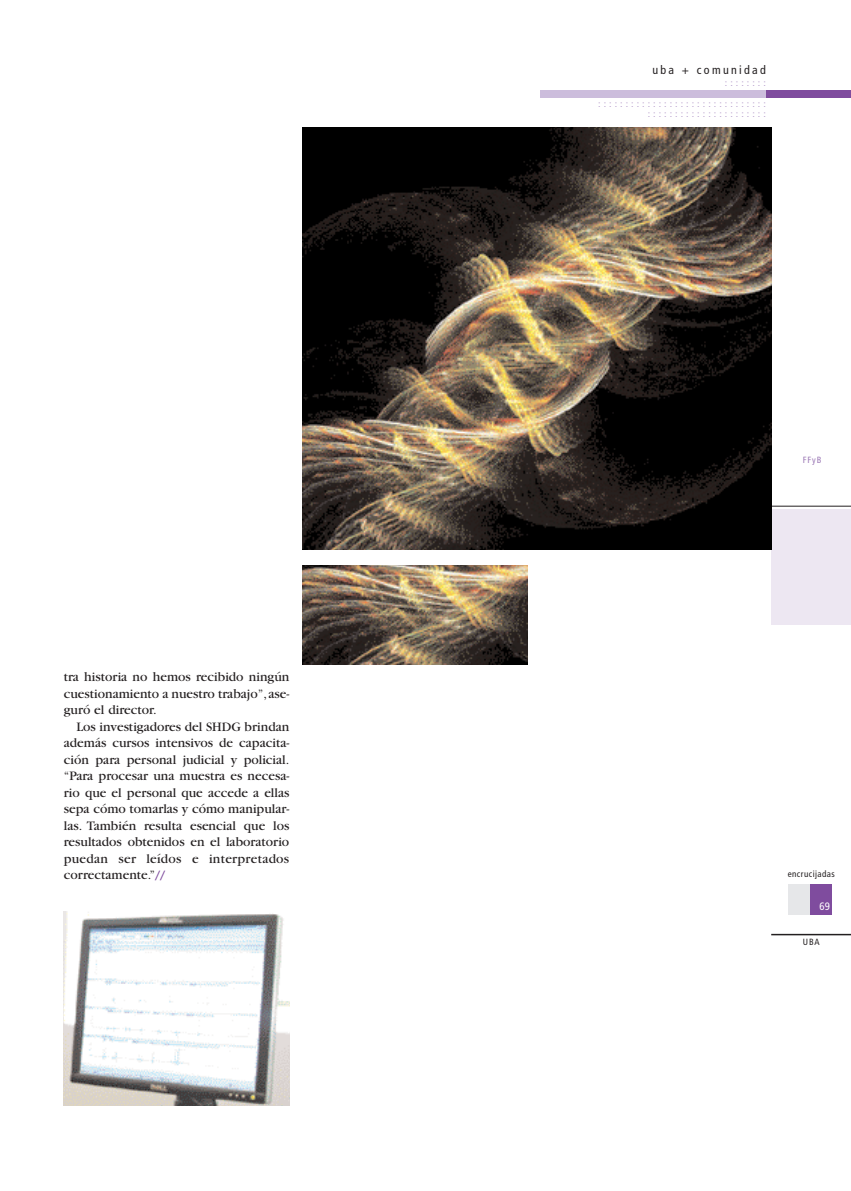
<style>
.page{position:relative;width:851px;height:1191px;background:#fff}
.page>*{position:absolute;margin:0;border:0;box-sizing:border-box;transform-origin:0 0}
.t1{font:13.5px/16.5px "Garamond";color:#231f20;text-align:justify}
.t2{font:condensed 12px "Frutiger";letter-spacing:.19em;color:#231f20}
.t3{font:condensed 10.65px "Frutiger";color:#fff}
.t4{font:9px/10.5px "Helvetica";color:#b398c8;text-align:right}
.t5{font:condensed 9px "Frutiger";letter-spacing:.05em;color:#231f20}
.t6{font:condensed 9px "Frutiger";color:#9c79b6}
.s1{color:#7f4c9e}
</style>
<div class="page">
<div style="left:788px;top:884px;width:21px;height:31px;background:#e6e7e9"></div>
<div style="left:810px;top:884px;width:21px;height:31px;background:#7f4c9e"></div>
<hr style="left:771px;top:934px;width:79px;height:1px;background:#231f20">
<hr style="left:771px;top:506px;width:79px;height:1px;background:#231f20">
<div style="left:540px;top:90px;width:225px;height:8px;background:#ccbddc"></div>
<div style="left:765px;top:90px;width:85px;height:8px;background:#7f4c9e"></div>
<div style="left:771px;top:509px;width:79px;height:116px;background:#ede7f2"></div>
<img style="left:64px;top:911px;width:225px;height:195px">
<img style="left:302px;top:128px;width:469px;height:422px">
<img style="left:302px;top:565px;width:225px;height:99px">
<p class="t1" style="left:64px;top:670px;width:227px">tra historia no hemos recibido ningún cuestionamiento a nuestro trabajo”,ase&shy;guró el director.</p>
<p class="t1" style="left:64px;top:719px;width:227px;text-indent:13px">Los investigadores del SHDG brindan además cursos intensivos de capacita&shy;ción para personal judicial y policial. “Para procesar una muestra es necesa&shy;rio que el personal que accede a ellas sepa cómo tomarlas y cómo manipular&shy;las. También resulta esencial que los resultados obtenidos en el laboratorio puedan ser leídos e interpretados correctamente.”<span class="s1">//</span></p>
<p class="t2" style="left:652px;top:65px;width:115px">uba + comunidad</p>
<p class="t4" style="left:724px;top:78px;width:43px">::::::::</p>
<p class="t4" style="left:598px;top:99px;width:169px">::::::::::::::::::::::::::::::: ::::::::::::::::::::::</p>
<p class="t6" style="left:802px;top:457px;width:20px">FFyB</p>
<p class="t5" style="left:787px;top:870px;width:49px">encrucijadas</p>
<p class="t3" style="left:819px;top:901px;width:12px">69</p>
<p class="t5" style="left:802px;top:938px;width:18px">UBA</p>
</div>
